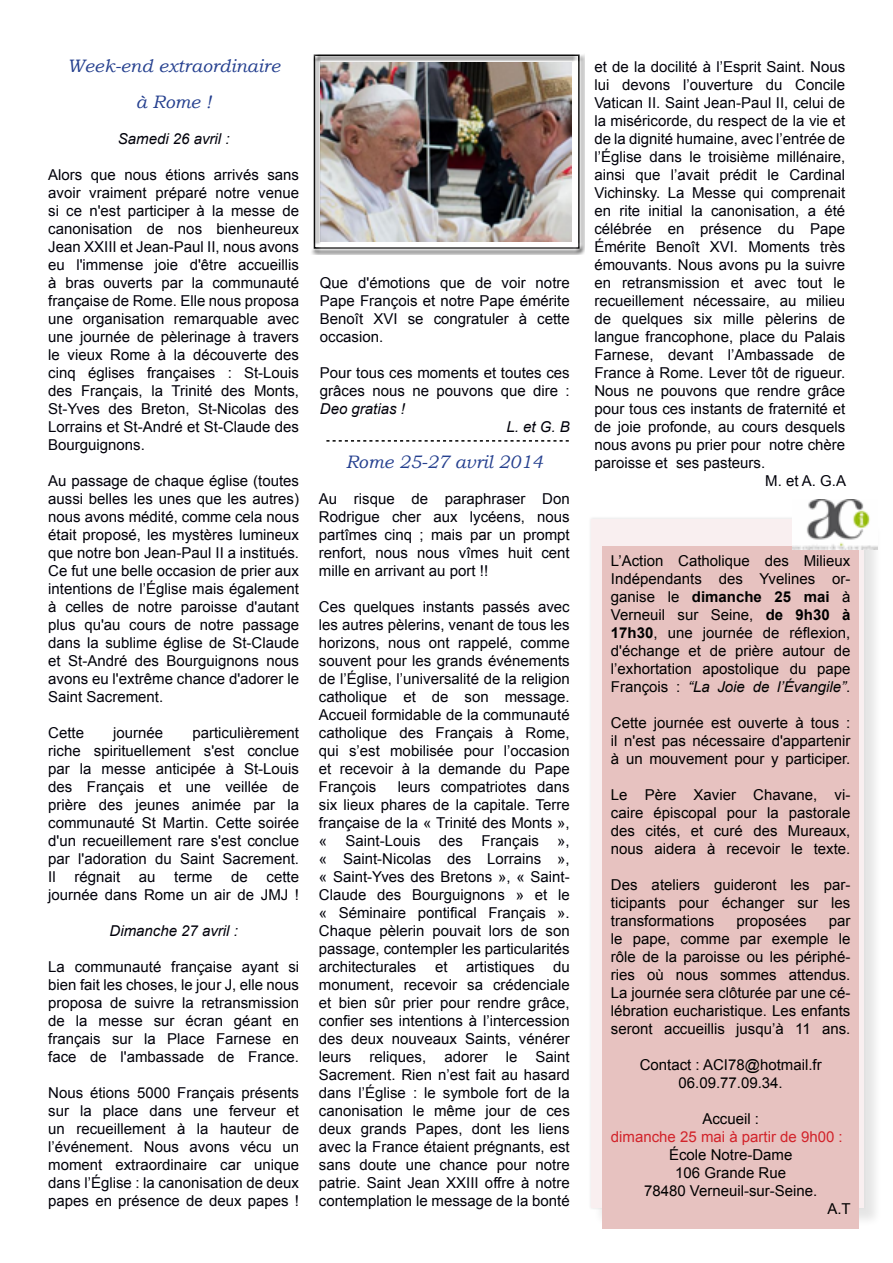
<style>
.page{position:relative;width:893px;height:1263px;background:#fff}
.page>*{position:absolute;margin:0;border:0;box-sizing:border-box;transform-origin:0 0}
.t1{font:italic 18px/36px "Bookman Old Style";color:#25408f;text-align:center}
.t2{font:15px/18px "Arial";color:#00000a;text-align:justify}
.t3{font:15px/18px "Arial";color:#000;text-align:justify}
.t4{font:italic 15px "Arial";color:#00000a}
.t5{font:15px "Arial";color:#d2232a}
.s1{font-weight:700}
.s2{font-style:italic}
</style>
<div class="page">
<div style="left:594px;top:522px;width:289px;height:705px;background:#000;opacity:.75"></div>
<div style="left:588px;top:516px;width:278px;height:693px;background:#000;opacity:.75"></div>
<div style="left:591px;top:519px;width:273px;height:689px;background:#f9eff0"></div>
<svg style="left:326px;top:440px;width:243px;height:2px"></svg>
<div style="left:602px;top:546px;width:257px;height:683px;background:#e7c2c0"></div>
<img style="left:792px;top:499px;width:85px;height:51px">
<div style="left:309px;top:51px;width:276px;height:203px;background:#000;opacity:.75"></div>
<p class="t1" style="left:67px;top:48px;width:214px">Week-end extraordinaire à Rome !</p>
<p class="t4" style="left:118px;top:129px;width:113px">Samedi 26 avril :</p>
<p class="t2" style="left:48px;top:166px;width:252px">Alors que nous étions arrivés sans avoir vraiment préparé notre venue si ce n'est participer à la messe de canonisation de nos bienheureux Jean XXIII et Jean-Paul II, nous avons eu l'immense joie d'être accueillis à bras ouverts par la communauté française de Rome. Elle nous proposa une organisation remarquable avec une journée de pèlerinage à travers le vieux Rome à la découverte des cinq églises françaises : St-Louis des Français, la Trinité des Monts, St-Yves des Breton, St-Nicolas des Lorrains et St-André et St-Claude des Bourguignons.</p>
<p class="t2" style="left:48px;top:472px;width:252px">Au passage de chaque église (toutes aussi belles les unes que les autres) nous avons médité, comme cela nous était proposé, les mystères lumineux que notre bon Jean-Paul II a institués.<br>Ce fut une belle occasion de prier aux intentions de l’Église mais également à celles de notre paroisse d'autant plus qu'au cours de notre passage dans la sublime église de St-Claude et St-André des Bourguignons nous avons eu l'extrême chance d'adorer le Saint Sacrement.</p>
<p class="t2" style="left:48px;top:724px;width:37px">Cette</p>
<p class="t2" style="left:113px;top:724px;width:52px">journée</p>
<p class="t2" style="left:48px;top:724px;width:252px;text-indent:144px">particulièrement riche spirituellement s'est conclue par la messe anticipée à St-Louis des Français et une veillée de prière des jeunes animée par la communauté St Martin. Cette soirée d'un recueillement rare s'est conclue par l'adoration du Saint Sacrement.<br>Il régnait au terme de cette journée dans Rome un air de JMJ !</p>
<p class="t4" style="left:110px;top:921px;width:130px">Dimanche 27 avril :</p>
<p class="t2" style="left:48px;top:958px;width:252px">La communauté française ayant si bien fait les choses, le jour J, elle nous proposa de suivre la retransmission de la messe sur écran géant en français sur la Place Farnese en face de l'ambassade de France.</p>
<p class="t2" style="left:48px;top:1084px;width:252px">Nous étions 5000 Français présents sur la place dans une ferveur et un recueillement à la hauteur de l’événement. Nous avons vécu un moment extraordinaire car unique dans l’Église : la canonisation de deux papes en présence de deux papes !</p>
<p class="t2" style="left:320px;top:274px;width:251px">Que d'émotions que de voir notre Pape François et notre Pape émérite Benoît XVI se congratuler à cette occasion.</p>
<p class="t2" style="left:320px;top:364px;width:251px">Pour tous ces moments et toutes ces grâces nous ne pouvons que dire :</p>
<p class="t4" style="left:320px;top:399px;width:87px">Deo gratias !</p>
<p class="t4" style="left:506px;top:417px;width:65px">L. et G. B</p>
<p class="t1" style="left:346px;top:444px;width:199px">Rome 25-27 avril 2014</p>
<p class="t2" style="left:319px;top:490px;width:252px">Au risque de paraphraser Don Rodrigue cher aux lycéens, nous partîmes cinq ; mais par un prompt renfort, nous nous vîmes huit cent mille en arrivant au port !!</p>
<p class="t2" style="left:319px;top:598px;width:252px">Ces quelques instants passés avec les autres pèlerins, venant de tous les horizons, nous ont rappelé, comme souvent pour les grands événements de l’Église, l’universalité de la religion catholique et de son message.<br>Accueil formidable de la communauté catholique des Français à Rome, qui s’est mobilisée pour l’occasion et recevoir à la demande du Pape François</p>
<p class="t2" style="left:319px;top:778px;width:252px;text-indent:79px">leurs compatriotes dans six lieux phares de la capitale. Terre française de la « Trinité des Monts », « Saint-Louis des Français », « Saint-Nicolas des Lorrains », « Saint-Yves des Bretons », « Saint-Claude des Bourguignons » et le « Séminaire pontifical Français ».<br>Chaque pèlerin pouvait lors de son passage, contempler les particularités architecturales et artistiques du monument, recevoir sa crédenciale et bien sûr prier pour rendre grâce, confier ses intentions à l’intercession des deux nouveaux Saints, vénérer leurs reliques, adorer le Saint Sacrement. Rien n’est fait au hasard dans l’Église : le symbole fort de la canonisation le même jour de ces deux grands Papes, dont les liens avec la France étaient prégnants, est sans doute une chance pour notre patrie. Saint Jean XXIII offre à notre contemplation le message de la bonté</p>
<p class="t2" style="left:594px;top:58px;width:252px">et de la docilité à l’Esprit Saint. Nous</p>
<p class="t2" style="left:594px;top:76px;width:252px">lui devons l’ouverture du Concile</p>
<p class="t2" style="left:594px;top:94px;width:252px">Vatican II. Saint Jean-Paul II, celui de</p>
<p class="t2" style="left:594px;top:112px;width:252px">la miséricorde, du respect de la vie et</p>
<p class="t2" style="left:594px;top:130px;width:252px">de la dignité humaine, avec l’entrée de</p>
<p class="t2" style="left:594px;top:148px;width:252px">l’Église dans le troisième millénaire,</p>
<p class="t2" style="left:594px;top:166px;width:252px">ainsi que l’avait prédit le Cardinal</p>
<p class="t2" style="left:594px;top:184px;width:252px">Vichinsky. La Messe qui comprenait</p>
<p class="t2" style="left:594px;top:202px;width:252px">en rite initial la canonisation, a été</p>
<p class="t2" style="left:594px;top:220px;width:252px">célébrée en présence du Pape</p>
<p class="t2" style="left:594px;top:238px;width:252px">Émérite Benoît XVI. Moments très</p>
<p class="t2" style="left:594px;top:256px;width:252px">émouvants. Nous avons pu la suivre</p>
<p class="t2" style="left:594px;top:274px;width:252px">en retransmission et avec tout le</p>
<p class="t2" style="left:594px;top:292px;width:252px">recueillement nécessaire, au milieu</p>
<p class="t2" style="left:594px;top:310px;width:252px">de quelques six mille pèlerins de</p>
<p class="t2" style="left:594px;top:328px;width:252px">langue francophone, place du Palais</p>
<p class="t2" style="left:594px;top:346px;width:252px">Farnese, devant l’Ambassade de</p>
<p class="t2" style="left:594px;top:364px;width:252px">France à Rome. Lever tôt de rigueur.</p>
<p class="t2" style="left:594px;top:382px;width:252px">Nous ne pouvons que rendre grâce</p>
<p class="t2" style="left:594px;top:400px;width:252px">pour tous ces instants de fraternité et</p>
<p class="t2" style="left:594px;top:418px;width:252px">de joie profonde, au cours desquels</p>
<p class="t2" style="left:594px;top:436px;width:252px">nous avons pu prier pour notre chère</p>
<p class="t2" style="left:594px;top:454px;width:172px">paroisse et ses pasteurs.</p>
<p class="t2" style="left:765px;top:472px;width:82px">M. et A. G.A</p>
<p class="t3" style="left:611px;top:551px;width:241px">L’Action Catholique des Milieux Indépendants des Yvelines or&shy;ganise le <span class="s1">dimanche 25 mai</span> à Verneuil sur Seine, <span class="s1">de 9h30 à 17h30</span>, une journée de réflexion, d'échange et de prière autour de l’exhortation apostolique du pape François : <span class="s2">“La Joie de l’Évangile”</span>.</p>
<p class="t3" style="left:611px;top:713px;width:241px">Cette journée est ouverte à tous : il n'est pas nécessaire d'appartenir à un mouvement pour y participer.</p>
<p class="t3" style="left:611px;top:785px;width:241px">Le Père Xavier Chavane, vi&shy;caire épiscopal pour la pastorale des cités, et curé des Mureaux, nous aidera à recevoir le texte.</p>
<p class="t3" style="left:611px;top:875px;width:241px">Des ateliers guideront les par&shy;ticipants pour échanger sur les transformations</p>
<p class="t3" style="left:736px;top:911px;width:72px">proposées</p>
<p class="t3" style="left:611px;top:911px;width:241px;text-indent:218px">par le pape, comme par exemple le rôle de la paroisse ou les périphé&shy;ries où nous sommes attendus.<br>La journée sera clôturée par une cé&shy;lébration eucharistique. Les enfants seront accueillis jusqu’à 11 ans.</p>
<p class="t3" style="left:640px;top:1055px;width:183px;text-align:center">Contact : ACI78@hotmail.fr<br>06.09.77.09.34.</p>
<p class="t3" style="left:702px;top:1109px;width:58px">Accueil :</p>
<p class="t5" style="left:611px;top:1126px;width:233px">dimanche 25 mai à partir de 9h00 :</p>
<p class="t3" style="left:644px;top:1145px;width:175px;text-align:center">École Notre-Dame<br>106 Grande Rue<br>78480 Verneuil-sur-Seine.</p>
<p class="t3" style="left:827px;top:1199px;width:25px">A.T</p>
</div>
